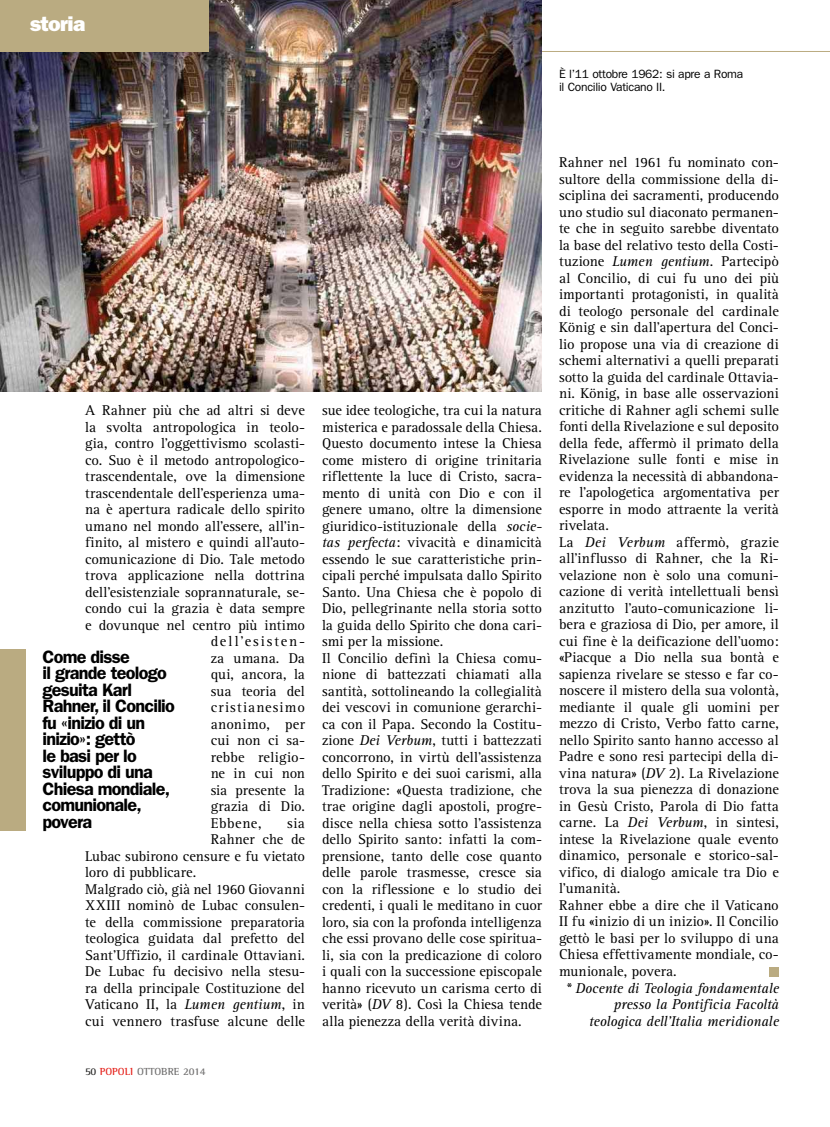
<style>
.page{position:relative;width:830px;height:1127px;background:#fff}
.page>*{position:absolute;margin:0;border:0;box-sizing:border-box;transform-origin:0 0}
.t1{font:21px "ITC Franklin Gothic Std Hvy";letter-spacing:-.03em;color:#fff}
.t2{font:600 18px/16.5px "ITC Franklin Gothic Std";letter-spacing:-.04em;color:#000}
.t3{font:14.7px/16.5px "Rotis Serif";color:#000}
.t4{font:italic 14.7px/16.5px "Rotis Serif";letter-spacing:-.005em;color:#000;text-align:right}
.t5{font:14.7px "Rotis Serif";letter-spacing:.02em;color:#000}
.t6{font:14.7px "Rotis Serif";letter-spacing:.135em;color:#000}
.t7{font:14.7px "Rotis Serif";letter-spacing:.08em;color:#000}
.t8{font:12px/13.5px "ITC Franklin Gothic Std";letter-spacing:-.025em;color:#000}
.t9{font:700 10.5px "Rotis Semi Serif";color:#706f6f}
.s1{font-style:italic}
.s2{color:#282827}
.s3{color:#e5231d}
</style>
<div class="page">
<hr style="left:0;top:51px;width:829px;height:1px;background:#baab81">
<div style="left:0;top:649px;width:26px;height:181px;background:#baab81"></div>
<div style="left:769px;top:967px;width:9px;height:9px;background:#baab81"></div>
<img style="left:0;top:0;width:541px;height:391px">
<div style="left:0;top:0;width:208px;height:51px;background:#baab81"></div>
<h1 class="t1" style="left:30px;top:12px;width:57px">storia</h1>
<p class="t8" style="left:558px;top:67px;width:186px">È l’11 ottobre 1962: si apre a Roma il Concilio Vaticano II.</p>
<p class="t3" style="left:85px;top:402px;width:221px">A Rahner più che ad altri si deve</p>
<p class="t3" style="left:85px;top:419px;width:221px">la svolta antropologica in teolo-</p>
<p class="t3" style="left:85px;top:435px;width:221px">gia, contro l’oggettivismo scolasti-</p>
<p class="t3" style="left:85px;top:452px;width:221px">co. Suo è il metodo antropologico-</p>
<p class="t3" style="left:85px;top:468px;width:221px">trascendentale, ove la dimensione</p>
<p class="t3" style="left:85px;top:485px;width:221px">trascendentale dell’esperienza uma-</p>
<p class="t3" style="left:85px;top:501px;width:221px">na è apertura radicale dello spirito</p>
<p class="t3" style="left:85px;top:518px;width:221px">umano nel mondo all’essere, all’in-</p>
<p class="t3" style="left:85px;top:534px;width:221px">finito, al mistero e quindi all’auto-</p>
<p class="t3" style="left:85px;top:551px;width:221px">comunicazione di Dio. Tale metodo</p>
<p class="t3" style="left:85px;top:567px;width:221px">trova applicazione nella dottrina</p>
<p class="t3" style="left:85px;top:584px;width:221px">dell’esistenziale soprannaturale, se-</p>
<p class="t3" style="left:85px;top:600px;width:221px">condo cui la grazia è data sempre</p>
<p class="t3" style="left:85px;top:617px;width:221px">e dovunque nel centro più intimo</p>
<p class="t6" style="left:210px;top:633px;width:96px">dell’esisten-</p>
<p class="t3" style="left:210px;top:650px;width:96px">za umana. Da</p>
<p class="t3" style="left:210px;top:666px;width:96px">qui, ancora, la</p>
<p class="t3" style="left:210px;top:683px;width:96px">sua teoria del</p>
<p class="t7" style="left:210px;top:699px;width:96px">cristianesimo</p>
<p class="t5" style="left:210px;top:715px;width:96px">anonimo, per</p>
<p class="t3" style="left:210px;top:732px;width:96px">cui non ci sa-</p>
<p class="t5" style="left:210px;top:748px;width:96px">rebbe religio-</p>
<p class="t3" style="left:210px;top:765px;width:96px">ne in cui non</p>
<p class="t3" style="left:210px;top:782px;width:96px">sia presente la</p>
<p class="t3" style="left:210px;top:798px;width:96px">grazia di Dio.</p>
<p class="t3" style="left:210px;top:815px;width:52px">Ebbene,</p>
<p class="t3" style="left:287px;top:815px;width:19px">sia</p>
<p class="t3" style="left:210px;top:831px;width:96px">Rahner che de</p>
<p class="t3" style="left:85px;top:848px;width:221px">Lubac subirono censure e fu vietato</p>
<p class="t3" style="left:85px;top:864px;width:113px">loro di pubblicare.</p>
<p class="t3" style="left:85px;top:881px;width:221px">Malgrado ciò, già nel 1960 Giovanni</p>
<p class="t3" style="left:85px;top:897px;width:221px">XXIII nominò de Lubac consulen-</p>
<p class="t3" style="left:85px;top:914px;width:221px">te della commissione preparatoria</p>
<p class="t3" style="left:85px;top:930px;width:221px">teologica guidata dal prefetto del</p>
<p class="t3" style="left:85px;top:947px;width:221px">Sant’Uffizio, il cardinale Ottaviani.</p>
<p class="t3" style="left:85px;top:963px;width:221px">De Lubac fu decisivo nella stesu-</p>
<p class="t3" style="left:85px;top:980px;width:221px">ra della principale Costituzione del</p>
<p class="t3" style="left:85px;top:996px;width:221px">Vaticano II, la <span class="s1">Lumen gentium</span>, in</p>
<p class="t3" style="left:85px;top:1013px;width:221px">cui vennero trasfuse alcune delle</p>
<p class="t2" style="left:43px;top:648px;width:134px">Come disse<br>il grande teologo gesuita Karl<br>Rahner, il Concilio fu «inizio di un inizio»: gettò<br>le basi per lo sviluppo di una<br>Chiesa mondiale, comunionale, povera</p>
<p class="t9" style="left:85px;top:1065px;width:122px"><span class="s2">50</span> <span class="s3">POPOLI</span> OTTOBRE 2014</p>
<p class="t3" style="left:322px;top:402px;width:221px">sue idee teologiche, tra cui la natura misterica e paradossale della Chiesa.<br>Questo documento intese la Chiesa come mistero di origine trinitaria riflettente la luce di Cristo, sacra&shy;mento di unità con Dio e con il genere umano, oltre la dimensione giuridico-istituzionale della <span class="s1">socie&shy;tas perfecta</span>: vivacità e dinamicità essendo le sue caratteristiche prin&shy;cipali perché impulsata dallo Spirito Santo. Una Chiesa che è popolo di Dio, pellegrinante nella storia sotto la guida dello Spirito che dona cari&shy;smi per la missione.<br>Il Concilio definì la Chiesa comu&shy;nione di battezzati chiamati alla santità, sottolineando la collegialità dei vescovi in comunione gerarchi&shy;ca con il Papa. Secondo la Costitu&shy;zione <span class="s1">Dei Verbum</span>, tutti i battezzati concorrono, in virtù dell’assistenza dello Spirito e dei suoi carismi, alla Tradizione: «Questa tradizione, che trae origine dagli apostoli, progre&shy;disce nella chiesa sotto l’assistenza dello Spirito santo: infatti la com&shy;prensione, tanto delle cose quanto delle parole trasmesse, cresce sia con la riflessione e lo studio dei credenti, i quali le meditano in cuor loro, sia con la profonda intelligenza che essi provano delle cose spiritua&shy;li, sia con la predicazione di coloro i quali con la successione episcopale hanno ricevuto un carisma certo di verità» (<span class="s1">DV</span> 8). Così la Chiesa tende alla pienezza della verità divina.</p>
<p class="t3" style="left:558px;top:155px;width:221px">Rahner nel 1961 fu nominato con&shy;sultore della commissione della di&shy;sciplina dei sacramenti, producendo uno studio sul diaconato permanen&shy;te che in seguito sarebbe diventato la base del relativo testo della Costi&shy;tuzione <span class="s1">Lumen gentium</span>. Partecipò al Concilio, di cui fu uno dei più importanti protagonisti, in qualità di teologo personale del cardinale König e sin dall’apertura del Conci&shy;lio propose una via di creazione di schemi alternativi a quelli preparati sotto la guida del cardinale Ottavia&shy;ni. König, in base alle osservazioni critiche di Rahner agli schemi sulle fonti della Rivelazione e sul deposito della fede, affermò il primato della Rivelazione sulle fonti e mise in evidenza la necessità di abbandona&shy;re l’apologetica argomentativa per esporre in modo attraente la verità rivelata.<br>La <span class="s1">Dei Verbum</span> affermò, grazie all’influsso di Rahner, che la Ri&shy;velazione non è solo una comuni&shy;cazione di verità intellettuali bensì anzitutto l’auto-comunicazione li&shy;bera e graziosa di Dio, per amore, il cui fine è la deificazione dell’uomo: «Piacque a Dio nella sua bontà e sapienza rivelare se stesso e far co&shy;noscere il mistero della sua volontà, mediante il quale gli uomini per mezzo di Cristo, Verbo fatto carne, nello Spirito santo hanno accesso al Padre e sono resi partecipi della di&shy;vina natura» (<span class="s1">DV</span> 2). La Rivelazione trova la sua pienezza di donazione in Gesù Cristo, Parola di Dio fatta carne. La <span class="s1">Dei Verbum</span>, in sintesi, intese la Rivelazione quale evento dinamico, personale e storico-sal&shy;vifico, di dialogo amicale tra Dio e l’umanità.<br>Rahner ebbe a dire che il Vaticano II fu «inizio di un inizio». Il Concilio gettò le basi per lo sviluppo di una Chiesa effettivamente mondiale, co&shy;munionale, povera.</p>
<p class="t4" style="left:565px;top:980px;width:214px">* Docente di Teologia fondamentale presso la Pontificia Facoltà teologica dell’Italia meridionale</p>
</div>
